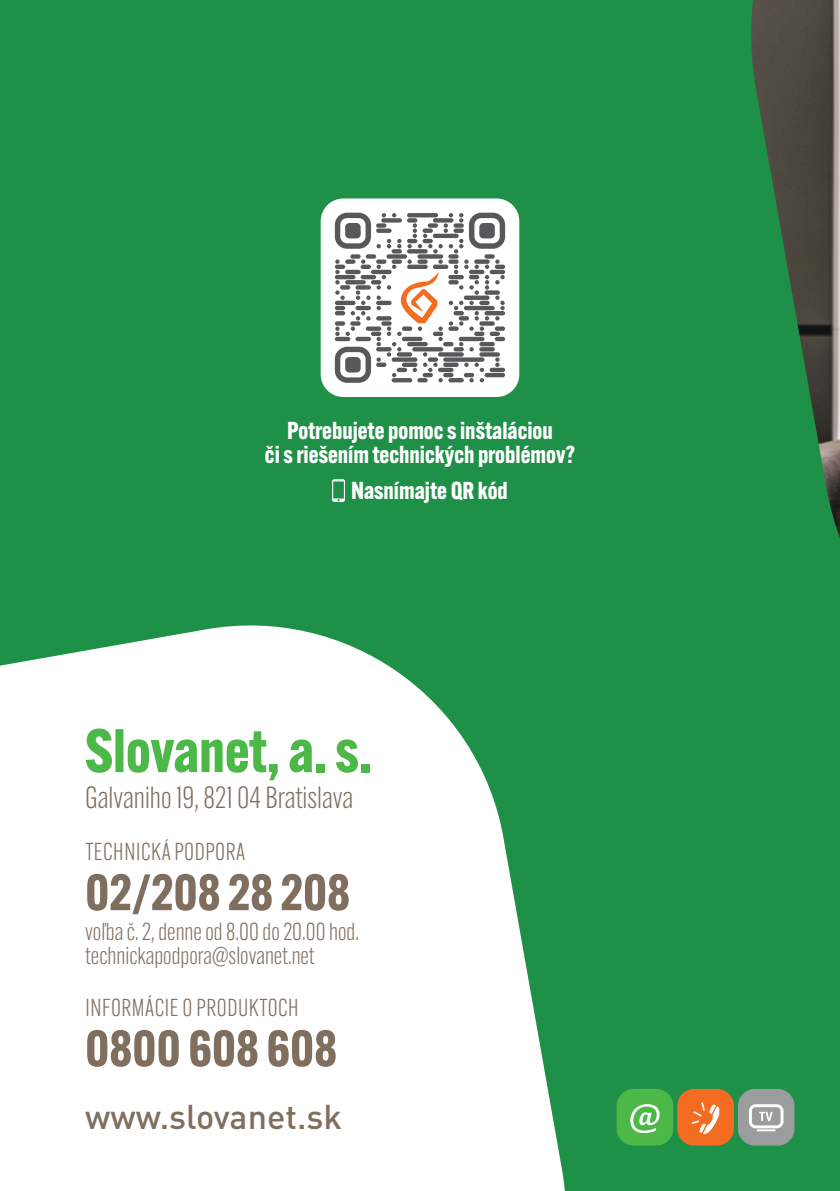
<style>
.page{position:relative;width:840px;height:1191px;background:#fff}
.page>*{position:absolute;margin:0;border:0;box-sizing:border-box;transform-origin:0 0}
.t1{font:700 60px "Alternate Gothic ATF";color:#4cb848}
.t2{font:700 50px "Alternate Gothic ATF";color:#806f5f}
.t3{font:500 34px "DIN Pro";color:#806f5f}
.t4{font:300 30px "Alternate Gothic ATF";color:#806f5f}
.t5{font:700 24px/24px "Alternate Gothic ATF";color:#fff;text-align:center}
.t6{font:300 24px/24px "Alternate Gothic ATF";color:#806f5f}
.t7{font:300 24px "Alternate Gothic ATF";letter-spacing:.02em;color:#806f5f}
</style>
<div class="page">
<div style="left:0;top:0;width:839px;height:1191px;background:#1f9047"></div>
<svg style="left:0;top:625px;width:565px;height:566px;background:#e1f0e6"></svg>
<svg style="left:616px;top:1089px;width:178px;height:56px;background:#989e64"></svg>
<img style="left:751px;top:0;width:88px;height:535px">
<div style="left:320px;top:198px;width:199px;height:199px;background:#fff;border-radius:23px"></div>
<svg style="left:334px;top:213px;width:171px;height:170px"></svg>
<svg style="left:332px;top:479px;width:13px;height:23px"></svg>
<p class="t5" style="left:265px;top:418px;width:311px">Potrebujete pomoc s inštaláciou<br>či s riešením technických problémov?</p>
<p class="t5" style="left:351px;top:478px;width:158px">Nasnímajte QR kód</p>
<h1 class="t1" style="left:85px;top:713px;width:287px">Slovanet, a. s.</h1>
<p class="t4" style="left:85px;top:779px;width:269px">Galvaniho 19, 821 04 Bratislava</p>
<p class="t7" style="left:85px;top:837px;width:161px">TECHNICKÁ PODPORA</p>
<h2 class="t2" style="left:85px;top:861px;width:266px">02/208 28 208</h2>
<p class="t6" style="left:85px;top:919px;width:275px">voľba č. 2, denne od 8.00 do 20.00 hod. technickapodpora@slovanet.net</p>
<p class="t7" style="left:85px;top:993px;width:215px">INFORMÁCIE O PRODUKTOCH</p>
<h2 class="t2" style="left:85px;top:1017px;width:253px">0800 608 608</h2>
<h3 class="t3" style="left:85px;top:1093px;width:258px">www.slovanet.sk</h3>
</div>
